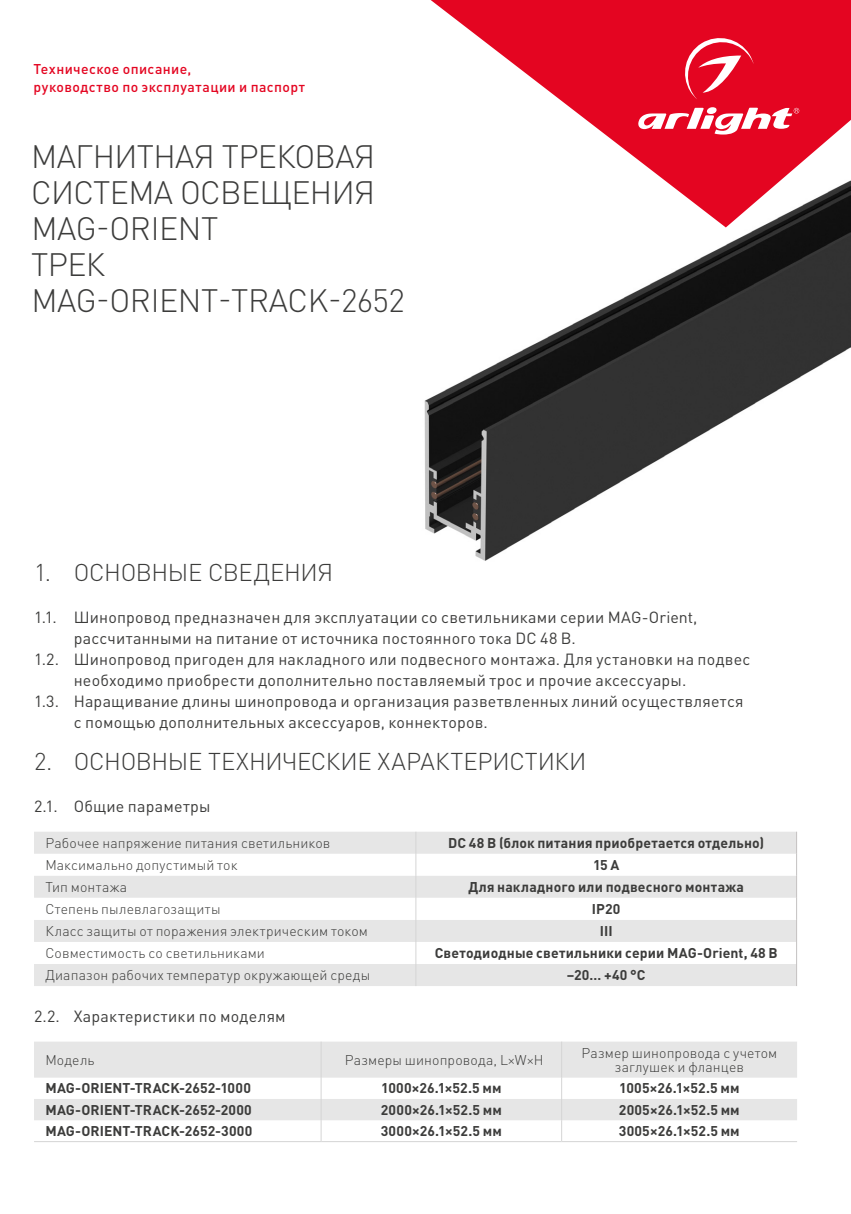
<style>
.page{position:relative;width:851px;height:1214px;background:#fff}
.page>*{position:absolute;margin:0;border:0;box-sizing:border-box;transform-origin:0 0}
.t1{font:300 32px/36px "DIN Pro";letter-spacing:-.02em;color:#3c3c3b}
.t2{font:300 24px "DIN Pro";letter-spacing:-.015em;color:#3c3c3b}
.t3{font:16px "DIN Pro";letter-spacing:.015em;color:#3c3c3b}
.t4{font:700 14px "DIN Pro";letter-spacing:.01em;color:#3c3c3b}
.t5{font:300 14px/14px "DIN Pro";letter-spacing:.01em;color:#3c3c3b;text-align:center}
.t6{font:500 14px/18px "DIN Pro";letter-spacing:.03em;color:#e40521}
</style>
<div class="page">
<img style="left:445px;top:227px;width:405px;height:334px">
<svg style="left:430px;top:0;width:420px;height:227px;fill:#e40521"></svg>
<svg style="left:635px;top:107px;width:164px;height:30px"></svg>
<svg style="left:680px;top:33px;width:73px;height:66px;background:#e83047"></svg>
<svg style="left:34px;top:831px;width:763px;height:154px"></svg>
<svg style="left:34px;top:1041px;width:763px;height:79px;fill:#e6e6e6"></svg>
<hr style="left:320px;top:1041px;width:1px;height:36px;background:#d5d5d5">
<hr style="left:561px;top:1041px;width:1px;height:36px;background:#d5d5d5">
<svg style="left:320px;top:1077px;width:1px;height:63px"></svg>
<svg style="left:561px;top:1077px;width:1px;height:63px"></svg>
<hr style="left:34px;top:1140px;width:287px;height:1px;background:#d5d5d5">
<hr style="left:321px;top:1140px;width:240px;height:1px;background:#d5d5d5">
<hr style="left:561px;top:1140px;width:236px;height:1px;background:#d5d5d5">
<p class="t6" style="left:34px;top:60px;width:273px">Техническое описание,<br>руководство по эксплуатации и паспорт</p>
<h1 class="t1" style="left:31px;top:137px;width:375px">МАГНИТНАЯ ТРЕКОВАЯ<br>СИСТЕМА ОСВЕЩЕНИЯ<br>MAG-ORIENT<br>ТРЕК<br>MAG-ORIENT-TRACK-2652</h1>
<h2 class="t2" style="left:34px;top:556px;width:300px">1. ОСНОВНЫЕ СВЕДЕНИЯ</h2>
<p class="t3" style="left:34px;top:606px;width:664px">1.1. Шинопровод предназначен для эксплуатации со светильниками серии MAG-Orient,</p>
<p class="t3" style="left:74px;top:627px;width:503px">рассчитанными на питание от источника постоянного тока DC 48 В.</p>
<p class="t3" style="left:34px;top:648px;width:717px">1.2. Шинопровод пригоден для накладного или подвесного монтажа. Для установки на подвес</p>
<p class="t3" style="left:74px;top:669px;width:614px">необходимо приобрести дополнительно поставляемый трос и прочие аксессуары.</p>
<p class="t3" style="left:34px;top:690px;width:711px">1.3. Наращивание длины шинопровода и организация разветвленных линий осуществляется</p>
<p class="t3" style="left:74px;top:711px;width:415px">с помощью дополнительных аксессуаров, коннекторов.</p>
<h2 class="t2" style="left:34px;top:745px;width:554px">2. ОСНОВНЫЕ ТЕХНИЧЕСКИЕ ХАРАКТЕРИСТИКИ</h2>
<p class="t3" style="left:34px;top:795px;width:178px">2.1. Общие параметры</p>
<p class="t5" style="left:45px;top:835px;width:286px">Рабочее напряжение питания светильников</p>
<p class="t4" style="left:448px;top:830px;width:317px">DC 48 В (блок питания приобретается отдельно)</p>
<p class="t5" style="left:45px;top:857px;width:194px">Максимально допустимый ток</p>
<p class="t4" style="left:593px;top:852px;width:28px">15 А</p>
<p class="t5" style="left:45px;top:879px;width:83px">Тип монтажа</p>
<p class="t4" style="left:468px;top:875px;width:277px">Для накладного или подвесного монтажа</p>
<p class="t5" style="left:45px;top:901px;width:177px">Степень пылевлагозащиты</p>
<p class="t4" style="left:592px;top:897px;width:30px">IP20</p>
<p class="t5" style="left:45px;top:923px;width:324px">Класс защиты от поражения электрическим током</p>
<p class="t4" style="left:599px;top:919px;width:14px">III</p>
<p class="t5" style="left:45px;top:945px;width:221px">Совместимость со светильниками</p>
<p class="t4" style="left:434px;top:941px;width:344px">Светодиодные светильники серии MAG-Orient, 48 В</p>
<p class="t5" style="left:45px;top:967px;width:326px">Диапазон рабочих температур окружающей среды</p>
<p class="t4" style="left:566px;top:963px;width:80px">–20… +40 °С</p>
<p class="t3" style="left:34px;top:1005px;width:253px">2.2. Характеристики по моделям</p>
<p class="t5" style="left:45px;top:1052px;width:51px">Модель</p>
<p class="t5" style="left:344px;top:1052px;width:200px">Размеры шинопровода, L×W×H</p>
<p class="t5" style="left:581px;top:1045px;width:197px">Размер шинопровода с учетом заглушек и фланцев</p>
<p class="t4" style="left:45px;top:1076px;width:207px">MAG-ORIENT-TRACK-2652-1000</p>
<p class="t4" style="left:381px;top:1076px;width:122px">1000×26.1×52.5 мм</p>
<p class="t4" style="left:619px;top:1076px;width:122px">1005×26.1×52.5 мм</p>
<p class="t4" style="left:45px;top:1097px;width:208px">MAG-ORIENT-TRACK-2652-2000</p>
<p class="t4" style="left:381px;top:1097px;width:122px">2000×26.1×52.5 мм</p>
<p class="t4" style="left:619px;top:1097px;width:122px">2005×26.1×52.5 мм</p>
<p class="t4" style="left:45px;top:1119px;width:208px">MAG-ORIENT-TRACK-2652-3000</p>
<p class="t4" style="left:381px;top:1119px;width:122px">3000×26.1×52.5 мм</p>
<p class="t4" style="left:619px;top:1119px;width:122px">3005×26.1×52.5 мм</p>
</div>
